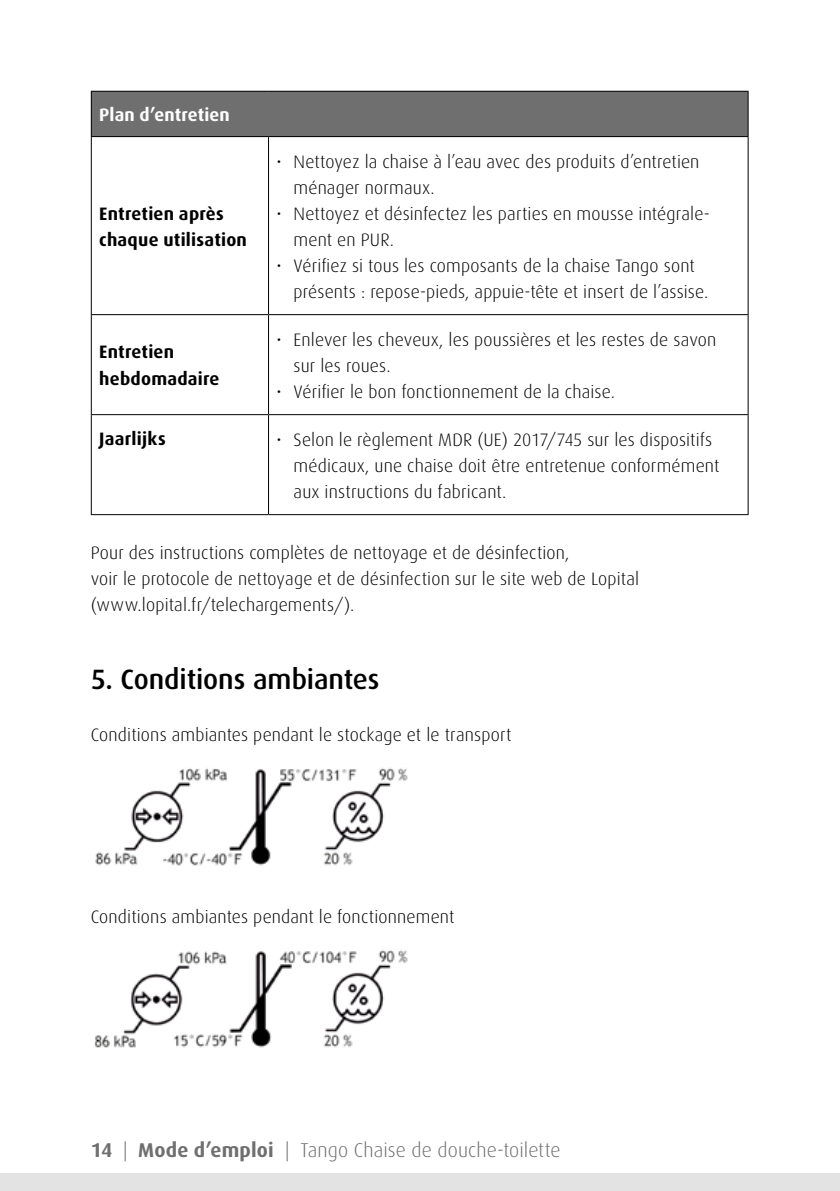
<style>
.page{position:relative;width:840px;height:1191px;background:#fff}
.page>*{position:absolute;margin:0;border:0;box-sizing:border-box;transform-origin:0 0}
.t1{font:500 28px "Dax";letter-spacing:-.005em;color:#000}
.t2{font:300 20px "Dax";letter-spacing:.005em;color:#706f6f}
.t3{font:300 18px/26px "Dax";letter-spacing:.01em;color:#000}
.t4{font:700 18px/26px "Dax";letter-spacing:.015em;color:#000}
.t5{font:700 18px "Dax";letter-spacing:.01em;color:#fff}
.s1{font-weight:700}
</style>
<div class="page">
<svg style="left:839px;top:1174px;width:1px;height:17px"></svg>
<div style="left:0;top:1174px;width:839px;height:17px;background:#e3e3e3"></div>
<div style="left:91px;top:91px;width:656px;height:46px;background:#706f6f"></div>
<hr style="left:747px;top:92px;width:1px;height:44px;background:#000">
<hr style="left:91px;top:91px;width:177px;height:1px;background:#000">
<hr style="left:91px;top:92px;width:1px;height:44px;background:#000">
<hr style="left:268px;top:91px;width:480px;height:1px;background:#000">
<hr style="left:91px;top:136px;width:177px;height:1px;background:#000">
<hr style="left:91px;top:137px;width:1px;height:177px;background:#000">
<hr style="left:268px;top:136px;width:480px;height:1px;background:#000">
<hr style="left:268px;top:137px;width:1px;height:177px;background:#000">
<hr style="left:747px;top:137px;width:1px;height:177px;background:#000">
<hr style="left:91px;top:314px;width:177px;height:1px;background:#000">
<hr style="left:91px;top:315px;width:1px;height:99px;background:#000">
<hr style="left:268px;top:314px;width:480px;height:1px;background:#000">
<hr style="left:268px;top:315px;width:1px;height:99px;background:#000">
<hr style="left:747px;top:315px;width:1px;height:99px;background:#000">
<hr style="left:91px;top:414px;width:177px;height:1px;background:#000">
<hr style="left:91px;top:415px;width:1px;height:99px;background:#000">
<hr style="left:268px;top:414px;width:480px;height:1px;background:#000">
<hr style="left:268px;top:415px;width:1px;height:99px;background:#000">
<hr style="left:747px;top:415px;width:1px;height:99px;background:#000">
<hr style="left:91px;top:514px;width:177px;height:1px;background:#000">
<hr style="left:268px;top:514px;width:480px;height:1px;background:#000">
<img style="left:95px;top:768px;width:313px;height:98px">
<img style="left:94px;top:950px;width:314px;height:98px">
<p class="t5" style="left:99px;top:104px;width:132px">Plan d’entretien</p>
<p class="t4" style="left:99px;top:200px;width:149px">Entretien après chaque utilisation</p>
<p class="t4" style="left:99px;top:339px;width:122px">Entretien hebdomadaire</p>
<p class="t3" style="left:293px;top:148px;width:407px;text-indent:-17px">• Nettoyez la chaise à l’eau avec des produits d’entretien ménager normaux.</p>
<p class="t3" style="left:293px;top:200px;width:417px;text-indent:-17px">• Nettoyez et désinfectez les parties en mousse intégrale&shy;ment en PUR.</p>
<p class="t3" style="left:293px;top:252px;width:416px;text-indent:-17px">• Vérifiez si tous les composants de la chaise Tango sont présents : repose-pieds, appuie-tête et insert de l’assise.</p>
<p class="t3" style="left:293px;top:326px;width:424px;text-indent:-17px">• Enlever les cheveux, les poussières et les restes de savon sur les roues.</p>
<p class="t3" style="left:276px;top:378px;width:340px">• Vérifier le bon fonctionnement de la chaise.</p>
<p class="t4" style="left:99px;top:426px;width:68px">Jaarlijks</p>
<p class="t3" style="left:293px;top:426px;width:427px;text-indent:-17px">• Selon le règlement MDR (UE) 2017/745 sur les dispositifs médicaux, une chaise doit être entretenue conformément aux instructions du fabricant.</p>
<p class="t3" style="left:91px;top:540px;width:549px">Pour des instructions complètes de nettoyage et de désinfection,<br>voir le protocole de nettoyage et de désinfection sur le site web de Lopital (www.lopital.fr/telechargements/).</p>
<h1 class="t1" style="left:91px;top:663px;width:290px">5. Conditions ambiantes</h1>
<p class="t3" style="left:91px;top:722px;width:422px">Conditions ambiantes pendant le stockage et le transport</p>
<p class="t3" style="left:91px;top:904px;width:365px">Conditions ambiantes pendant le fonctionnement</p>
<p class="t2" style="left:91px;top:1139px;width:471px"><span class="s1">14</span> | <span class="s1">Mode d’emploi</span> | Tango Chaise de douche-toilette</p>
</div>
